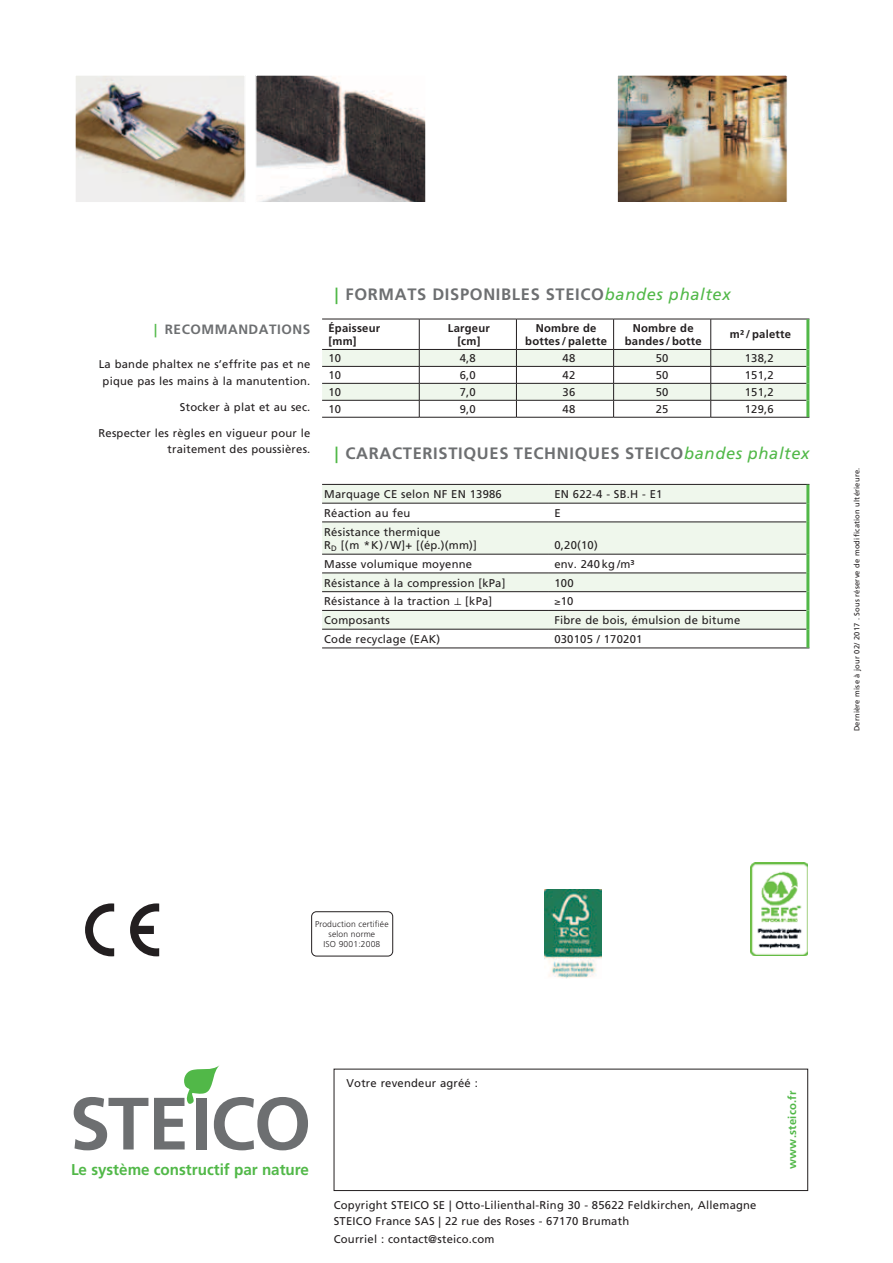
<style>
.page{position:relative;width:893px;height:1263px;background:#fff}
.page>*{position:absolute;margin:0;border:0;box-sizing:border-box;transform-origin:0 0}
.t1{font:700 16.5px "Frutiger";letter-spacing:.04em;color:#6d6f71}
.t2{font:italic 16.5px "Frutiger";letter-spacing:.04em;color:#51b848}
.t3{font:700 15.6px "Frutiger";color:#51b848}
.t4{font:700 13.5px "Frutiger";letter-spacing:.04em;color:#6d6f71}
.t5{font:11.25px/16.5px "Frutiger";letter-spacing:.02em;color:#231f20}
.t6{font:700 11.25px/13.5px "Frutiger";letter-spacing:.02em;color:#231f20;text-align:center}
.t7{font:700 11.25px "Frutiger";letter-spacing:.02em;color:#51b848}
.t8{font:300 8.55px/10.2px "Frutiger";letter-spacing:.02em;color:#231f20;text-align:center}
.t9{font:7.5px "Frutiger";letter-spacing:.03em;color:#231f20}
.s1{color:#51b848}
</style>
<div class="page">
<div style="left:334px;top:1069px;width:474px;height:122px;border:1px solid #231f20"></div>
<svg style="left:74px;top:1097px;width:74px;height:53px"></svg>
<svg style="left:154px;top:1065px;width:154px;height:85px"></svg>
<hr style="left:322px;top:319px;width:97px;height:1px;background:#231f20">
<hr style="left:419px;top:319px;width:97px;height:1px;background:#231f20">
<hr style="left:419px;top:319px;width:1px;height:30px;background:#231f20">
<hr style="left:516px;top:319px;width:98px;height:1px;background:#231f20">
<hr style="left:516px;top:319px;width:1px;height:30px;background:#231f20">
<hr style="left:614px;top:319px;width:97px;height:1px;background:#231f20">
<hr style="left:613px;top:319px;width:1px;height:30px;background:#231f20">
<hr style="left:711px;top:319px;width:98px;height:1px;background:#231f20">
<hr style="left:710px;top:319px;width:1px;height:30px;background:#231f20">
<svg style="left:322px;top:349px;width:484px;height:68px"></svg>
<hr style="left:322px;top:417px;width:97px;height:1px;background:#231f20">
<hr style="left:419px;top:417px;width:97px;height:1px;background:#231f20">
<hr style="left:516px;top:417px;width:98px;height:1px;background:#231f20">
<hr style="left:614px;top:417px;width:97px;height:1px;background:#231f20">
<hr style="left:711px;top:417px;width:98px;height:1px;background:#231f20">
<hr style="left:806px;top:319px;width:3px;height:30px;background:#51b848">
<hr style="left:806px;top:349px;width:3px;height:17px;background:#51b848">
<hr style="left:806px;top:366px;width:3px;height:17px;background:#51b848">
<hr style="left:806px;top:383px;width:3px;height:17px;background:#51b848">
<hr style="left:806px;top:400px;width:3px;height:17px;background:#51b848">
<svg style="left:322px;top:485px;width:484px;height:144px;fill:#eff7ec"></svg>
<hr style="left:322px;top:484px;width:226px;height:1px;background:#231f20">
<hr style="left:548px;top:484px;width:261px;height:1px;background:#231f20">
<hr style="left:322px;top:503px;width:226px;height:1px;background:#231f20">
<hr style="left:548px;top:503px;width:258px;height:1px;background:#231f20">
<hr style="left:322px;top:522px;width:226px;height:1px;background:#231f20">
<hr style="left:548px;top:522px;width:258px;height:1px;background:#231f20">
<hr style="left:322px;top:554px;width:226px;height:1px;background:#231f20">
<hr style="left:548px;top:554px;width:258px;height:1px;background:#231f20">
<hr style="left:322px;top:573px;width:226px;height:1px;background:#231f20">
<hr style="left:548px;top:573px;width:258px;height:1px;background:#231f20">
<hr style="left:322px;top:591px;width:226px;height:1px;background:#231f20">
<hr style="left:548px;top:591px;width:258px;height:1px;background:#231f20">
<hr style="left:322px;top:610px;width:226px;height:1px;background:#231f20">
<hr style="left:548px;top:610px;width:258px;height:1px;background:#231f20">
<hr style="left:322px;top:629px;width:226px;height:1px;background:#231f20">
<hr style="left:548px;top:629px;width:258px;height:1px;background:#231f20">
<hr style="left:322px;top:648px;width:226px;height:1px;background:#231f20">
<hr style="left:548px;top:648px;width:261px;height:1px;background:#231f20">
<hr style="left:806px;top:485px;width:3px;height:18px;background:#51b848">
<hr style="left:806px;top:503px;width:3px;height:19px;background:#51b848">
<hr style="left:806px;top:522px;width:3px;height:32px;background:#51b848">
<hr style="left:806px;top:554px;width:3px;height:19px;background:#51b848">
<hr style="left:806px;top:573px;width:3px;height:19px;background:#51b848">
<hr style="left:806px;top:592px;width:3px;height:18px;background:#51b848">
<hr style="left:806px;top:610px;width:3px;height:19px;background:#51b848">
<hr style="left:806px;top:629px;width:3px;height:19px;background:#51b848">
<img style="left:257px;top:76px;width:167px;height:125px">
<div style="left:255px;top:74px;width:171px;height:129px;border:1px solid #fff"></div>
<img style="left:76px;top:76px;width:168px;height:125px">
<div style="left:74px;top:74px;width:172px;height:129px;border:1px solid #fff"></div>
<img style="left:619px;top:76px;width:167px;height:125px">
<div style="left:617px;top:74px;width:171px;height:129px;border:1px solid #fff"></div>
<div style="left:311px;top:911px;width:82px;height:45px;border:1px solid #231f20;border-radius:5px"></div>
<svg style="left:130px;top:903px;width:29px;height:53px"></svg>
<svg style="left:85px;top:903px;width:29px;height:53px"></svg>
<img style="left:751px;top:863px;width:57px;height:92px">
<img style="left:544px;top:890px;width:57px;height:88px">
<svg style="left:454px;top:598px;width:7px;height:7px"></svg>
<p class="t4" style="left:154px;top:321px;width:158px"><span class="s1">|</span> Recommandations</p>
<p class="t5" style="left:99px;top:356px;width:213px;text-align:center">La bande phaltex ne s’effrite pas et ne pique pas les mains à la manutention.</p>
<p class="t5" style="left:180px;top:399px;width:132px">Stocker à plat et au sec.</p>
<p class="t5" style="left:98px;top:425px;width:213px;text-align:right">Respecter les règles en vigueur pour le traitement des poussières.</p>
<h1 class="t1" style="left:335px;top:285px;width:222px"><span class="s1">|</span> formats disponibles STEICO</h1>
<h1 class="t2" style="left:605px;top:285px;width:127px">bandes phaltex</h1>
<p class="t6" style="left:328px;top:321px;width:53px;text-align:left">Épaisseur [mm]</p>
<p class="t6" style="left:448px;top:321px;width:43px">Largeur [cm]</p>
<p class="t6" style="left:525px;top:321px;width:83px">Nombre de bottes / palette</p>
<p class="t6" style="left:625px;top:321px;width:78px">Nombre de bandes / botte</p>
<p class="t6" style="left:730px;top:328px;width:63px">m²/ palette</p>
<p class="t5" style="left:328px;top:350px;width:14px">10</p>
<p class="t5" style="left:460px;top:350px;width:18px">4,8</p>
<p class="t5" style="left:563px;top:350px;width:14px">48</p>
<p class="t5" style="left:656px;top:350px;width:14px">50</p>
<p class="t5" style="left:745px;top:350px;width:31px">138,2</p>
<p class="t5" style="left:328px;top:367px;width:14px">10</p>
<p class="t5" style="left:460px;top:367px;width:18px">6,0</p>
<p class="t5" style="left:563px;top:367px;width:14px">42</p>
<p class="t5" style="left:656px;top:367px;width:14px">50</p>
<p class="t5" style="left:745px;top:367px;width:31px">151,2</p>
<p class="t5" style="left:328px;top:384px;width:14px">10</p>
<p class="t5" style="left:460px;top:384px;width:18px">7,0</p>
<p class="t5" style="left:563px;top:384px;width:14px">36</p>
<p class="t5" style="left:656px;top:384px;width:14px">50</p>
<p class="t5" style="left:745px;top:384px;width:31px">151,2</p>
<p class="t5" style="left:328px;top:401px;width:14px">10</p>
<p class="t5" style="left:460px;top:401px;width:18px">9,0</p>
<p class="t5" style="left:563px;top:401px;width:14px">48</p>
<p class="t5" style="left:656px;top:401px;width:14px">25</p>
<p class="t5" style="left:745px;top:401px;width:31px">129,6</p>
<h1 class="t1" style="left:335px;top:444px;width:301px"><span class="s1">|</span> caracteristiques techniques STEICO</h1>
<h1 class="t2" style="left:684px;top:444px;width:127px">bandes phaltex</h1>
<p class="t5" style="left:324px;top:486px;width:179px">Marquage CE selon NF EN 13986</p>
<p class="t5" style="left:554px;top:486px;width:110px">EN 622-4 - SB.H - E1</p>
<p class="t5" style="left:324px;top:505px;width:88px">Réaction au feu</p>
<p class="t5" style="left:554px;top:505px;width:8px">E</p>
<p class="t5" style="left:324px;top:525px;width:154px;line-height:13.5px">Résistance thermique<br>R<sub>D</sub> [(m *K)/W]+ [(ép.)(mm)]</p>
<p class="t5" style="left:554px;top:537px;width:45px">0,20(10)</p>
<p class="t5" style="left:324px;top:556px;width:149px">Masse volumique moyenne</p>
<p class="t5" style="left:554px;top:556px;width:82px">env. 240 kg /m³</p>
<p class="t5" style="left:324px;top:574px;width:183px">Résistance à la compression [kPa]</p>
<p class="t5" style="left:554px;top:574px;width:21px">100</p>
<p class="t5" style="left:324px;top:593px;width:127px">Résistance à la traction</p>
<p class="t5" style="left:465px;top:593px;width:29px">[kPa]</p>
<p class="t5" style="left:554px;top:593px;width:21px">≥10</p>
<p class="t5" style="left:324px;top:612px;width:67px">Composants</p>
<p class="t5" style="left:554px;top:612px;width:187px">Fibre de bois, émulsion de bitume</p>
<p class="t5" style="left:324px;top:631px;width:117px">Code recyclage (EAK)</p>
<p class="t5" style="left:554px;top:631px;width:90px">030105 / 170201</p>
<p class="t9" style="left:852px;top:731px;width:265px;rotate:-90deg">Dernière mise à jour 02/ 2017 . Sous réserve de modification ultérieure.</p>
<p class="t8" style="left:315px;top:919px;width:75px">Production certifiée selon norme<br>ISO 9001:2008</p>
<p class="t5" style="left:347px;top:1074px;width:133px">Votre revendeur agréé :</p>
<h2 class="t3" style="left:71px;top:1161px;width:239px">Le système constructif par nature</h2>
<p class="t5" style="left:334px;top:1196px;width:424px">Copyright STEICO SE | Otto-Lilienthal-Ring 30 - 85622 Feldkirchen, Allemagne<br>STEICO France SAS | 22 rue des Roses - 67170 Brumath</p>
<p class="t5" style="left:334px;top:1230px;width:162px">Courriel : contact@steico.com</p>
<p class="t7" style="left:786px;top:1169px;width:80px;rotate:-90deg">www.steico.fr</p>
</div>
